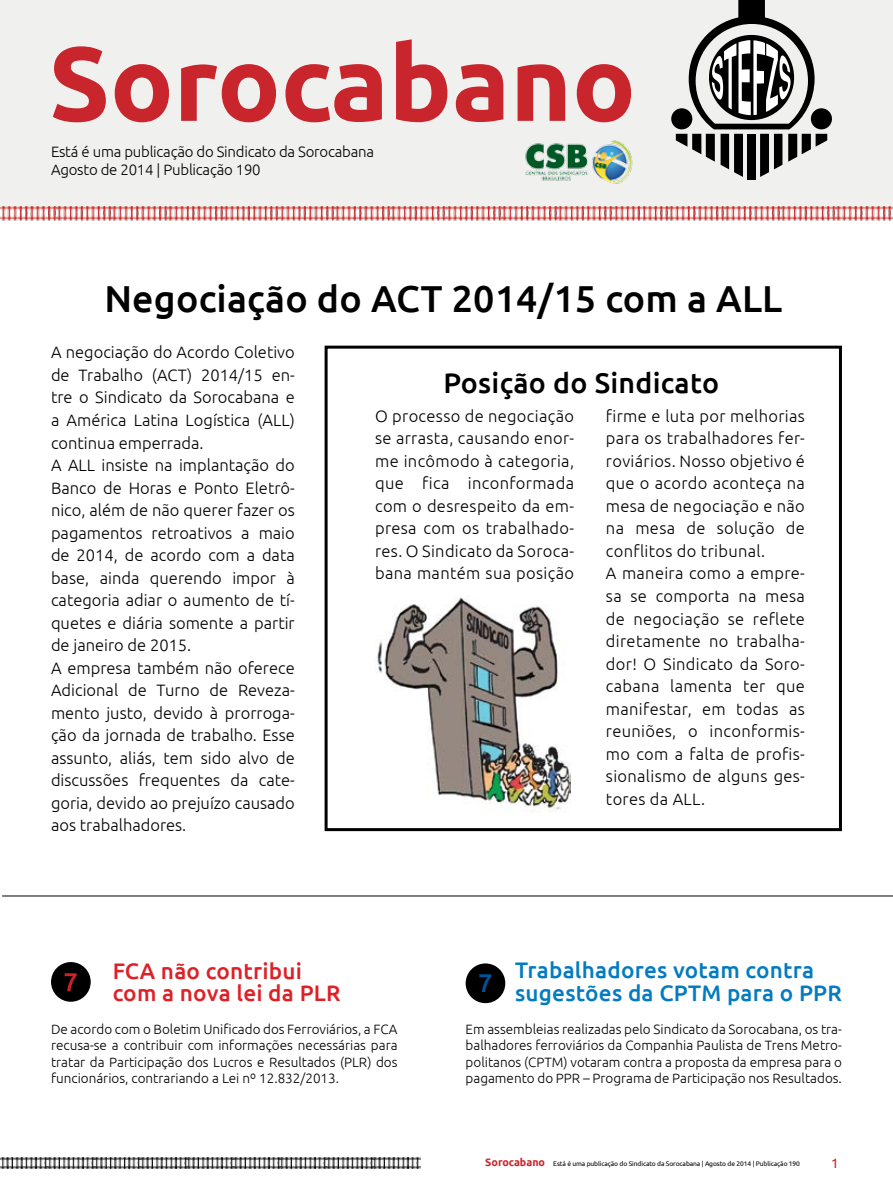
<style>
.page{position:relative;width:893px;height:1191px;background:#fff}
.page>*{position:absolute;margin:0;border:0;box-sizing:border-box;transform-origin:0 0}
.t1{font:700 105px "Ubuntu";color:#c9252c}
.t2{font:500 37.5px "Ubuntu";letter-spacing:.005em;color:#000}
.t3{font:500 28.5px "Ubuntu";letter-spacing:.01em;color:#000}
.t4{font:500 25.65px "Ubuntu";color:#d2232a}
.t5{font:500 25.65px "Ubuntu";color:#00549a}
.t6{font:500 22.5px/22.5px "Ubuntu";letter-spacing:.01em;color:#047bc1}
.t7{font:500 22.5px/22.5px "Ubuntu";letter-spacing:.01em;color:#de2027}
.t8{font:300 16.5px/22.5px "Ubuntu";color:#000}
.t9{font:300 16.5px/22.5px "Ubuntu";letter-spacing:.02em;color:#000}
.t10{font:300 15px/18px "Ubuntu";letter-spacing:-.015em;color:#000}
.t11{font:300 13.5px/16.5px "Ubuntu";color:#000;text-align:justify}
.t12{font:13.5px "Ubuntu";color:#c9252c}
.t13{font:6.75px "Ubuntu";letter-spacing:-.015em;color:#000}
.s1{font-weight:700;font-size:10.65px;color:#c9252c}
</style>
<div class="page">
<img style="left:0;top:1157px;width:47px;height:12px">
<img style="left:374px;top:1157px;width:47px;height:12px">
<img style="left:188px;top:1157px;width:45px;height:12px">
<img style="left:95px;top:1157px;width:45px;height:12px">
<img style="left:281px;top:1157px;width:45px;height:12px">
<img style="left:47px;top:1157px;width:48px;height:12px">
<img style="left:233px;top:1157px;width:48px;height:12px">
<img style="left:140px;top:1157px;width:48px;height:12px">
<img style="left:326px;top:1157px;width:48px;height:12px">
<div style="left:0;top:0;width:893px;height:206px;background:#f0f0ef"></div>
<img style="left:0;top:206px;width:55px;height:14px">
<img style="left:448px;top:206px;width:53px;height:14px">
<img style="left:225px;top:206px;width:53px;height:14px">
<img style="left:671px;top:206px;width:52px;height:14px">
<img style="left:114px;top:206px;width:53px;height:14px">
<img style="left:559px;top:206px;width:53px;height:14px">
<img style="left:337px;top:206px;width:52px;height:14px">
<img style="left:782px;top:206px;width:53px;height:14px">
<img style="left:55px;top:206px;width:59px;height:14px">
<img style="left:501px;top:206px;width:58px;height:14px">
<img style="left:278px;top:206px;width:59px;height:14px">
<img style="left:723px;top:206px;width:59px;height:14px">
<img style="left:167px;top:206px;width:58px;height:14px">
<img style="left:612px;top:206px;width:59px;height:14px">
<img style="left:389px;top:206px;width:59px;height:14px">
<img style="left:835px;top:206px;width:58px;height:14px">
<hr style="left:2px;top:895px;width:891px;height:1px;background:#000">
<div style="left:51px;top:962px;width:40px;height:39px;background:#000;border-radius:50%"></div>
<div style="left:466px;top:963px;width:39px;height:40px;background:#000;border-radius:50%"></div>
<div style="left:747px;top:134px;width:9px;height:45px;background:#000"></div>
<div style="left:671px;top:108px;width:21px;height:21px;background:#000;border-radius:50%"></div>
<div style="left:811px;top:108px;width:21px;height:21px;background:#000;border-radius:50%"></div>
<svg style="left:676px;top:0;width:151px;height:177px"></svg>
<img style="left:375px;top:597px;width:196px;height:216px">
<div style="left:325px;top:346px;width:517px;height:485px;border:3px solid #000"></div>
<img style="left:525px;top:140px;width:108px;height:44px">
<h1 class="t1" style="left:49px;top:20px;width:588px">Sorocabano</h1>
<p class="t10" style="left:51px;top:143px;width:325px">Está é uma publicação do Sindicato da Sorocabana<br>Agosto de 2014 | Publicação 190</p>
<h2 class="t2" style="left:104px;top:275px;width:679px">Negociação do ACT 2014/15 com a ALL</h2>
<p class="t8" style="left:51px;top:341px;width:245px">A negociação do Acordo Coletivo de Trabalho (ACT) 2014/15 en&shy;tre o Sindicato da Sorocabana e a América Latina Logística (ALL) continua emperrada.<br>A ALL insiste na implantação do<br>Banco de Horas e Ponto Eletrô&shy;nico, além de não querer fazer os pagamentos retroativos a maio de 2014, de acordo com a data base, ainda querendo impor à categoria adiar o aumento de tí&shy;quetes e diária somente a partir de janeiro de 2015.<br>A empresa também não oferece<br>Adicional de Turno de Reveza&shy;mento justo, devido à prorroga&shy;ção da jornada de trabalho. Esse assunto, aliás, tem sido alvo de discussões frequentes da cate&shy;goria, devido ao prejuízo causado aos trabalhadores.</p>
<h3 class="t3" style="left:443px;top:364px;width:277px">Posição do Sindicato</h3>
<p class="t8" style="left:375px;top:404px;width:200px;text-align:justify">O processo de negociação se arrasta, causando enor&shy;me incômodo à categoria, que fica inconformada com o desrespeito da em&shy;presa com os trabalhado&shy;res. O Sindicato da Soroca&shy;bana mantém sua posição</p>
<p class="t9" style="left:606px;top:404px;width:200px">firme e luta por melhorias para os trabalhadores fer&shy;roviários. Nosso objetivo é que o acordo aconteça na mesa de negociação e não na mesa de solução de conflitos do tribunal.<br>A maneira como a empre&shy;sa se comporta na mesa de negociação se reflete diretamente no trabalha&shy;dor! O Sindicato da Soro&shy;cabana lamenta ter que manifestar, em todas as reuniões, o inconformis&shy;mo com a falta de profis&shy;sionalismo de alguns ges&shy;tores da ALL.</p>
<h3 class="t7" style="left:113px;top:958px;width:229px">FCA não contribui com a nova lei da PLR</h3>
<h3 class="t4" style="left:64px;top:965px;width:16px">7</h3>
<p class="t11" style="left:51px;top:1020px;width:348px">De acordo com o Boletim Unificado dos Ferroviários, a FCA recusa-se a contribuir com informações necessárias para tratar da Participação dos Lucros e Resultados (PLR) dos funcionários, contrariando a Lei nº 12.832/2013.</p>
<h3 class="t6" style="left:515px;top:958px;width:328px">Trabalhadores votam contra sugestões da CPTM para o PPR</h3>
<p class="t11" style="left:466px;top:1020px;width:378px">Em assembleias realizadas pelo Sindicato da Sorocabana, os tra&shy;balhadores ferroviários da Companhia Paulista de Trens Metro&shy;politanos (CPTM) votaram contra a proposta da empresa para o pagamento do PPR – Programa de Participação nos Resultados.</p>
<h3 class="t5" style="left:478px;top:966px;width:16px">7</h3>
<p class="t13" style="left:485px;top:1159px;width:316px"><span class="s1">Sorocabano</span> Está é uma publicação do Sindicato da Sorocabana | Agosto de 2014 | Publicação 190</p>
<p class="t12" style="left:831px;top:1154px;width:9px">1</p>
</div>
